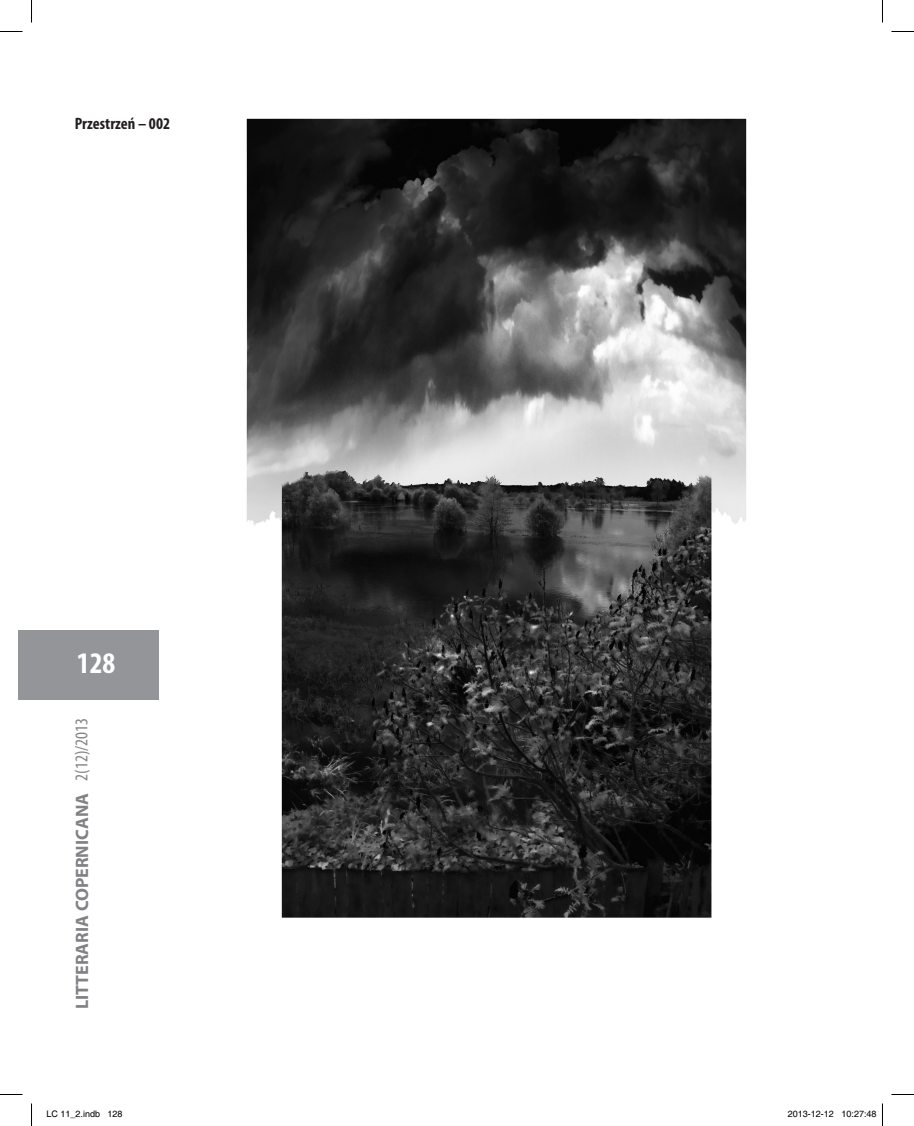
<style>
.page{position:relative;width:914px;height:1126px;background:#fff}
.page>*{position:absolute;margin:0;border:0;box-sizing:border-box;transform-origin:0 0}
.t1{font:700 condensed 30px "Myriad Pro";color:#fff}
.t2{font:700 18px "Myriad Pro";color:#808285}
.t3{font:condensed 18px "Myriad Pro";color:#808285}
.t4{font:700 condensed 16.5px "Myriad Pro";color:#231f20}
.t5{font:9px "Helvetica";color:#000}
</style>
<div class="page">
<div style="left:19px;top:630px;width:140px;height:70px;background:#939598"></div>
<img style="left:246px;top:118px;width:501px;height:800px">
<svg style="left:0;top:31px;width:22px;height:1px"></svg>
<svg style="left:891px;top:31px;width:22px;height:1px"></svg>
<svg style="left:0;top:1094px;width:22px;height:1px"></svg>
<svg style="left:891px;top:1094px;width:22px;height:1px"></svg>
<svg style="left:31px;top:0;width:1px;height:22px"></svg>
<svg style="left:31px;top:1103px;width:1px;height:23px"></svg>
<svg style="left:882px;top:0;width:1px;height:22px"></svg>
<svg style="left:882px;top:1103px;width:1px;height:23px"></svg>
<h3 class="t4" style="left:75px;top:113px;width:97px">Przestrzeń – 002</h3>
<h1 class="t1" style="left:77px;top:644px;width:40px">128</h1>
<h2 class="t3" style="left:71px;top:781px;width:64px;rotate:-90deg">2(12)/2013</h2>
<h2 class="t2" style="left:70px;top:1009px;width:218px;rotate:-90deg">LITTERARIA COPERNICANA</h2>
<p class="t5" style="left:46px;top:1109px;width:78px">LC 11_2.indb 128</p>
<p class="t5" style="left:787px;top:1109px;width:90px">2013-12-12 10:27:48</p>
</div>
